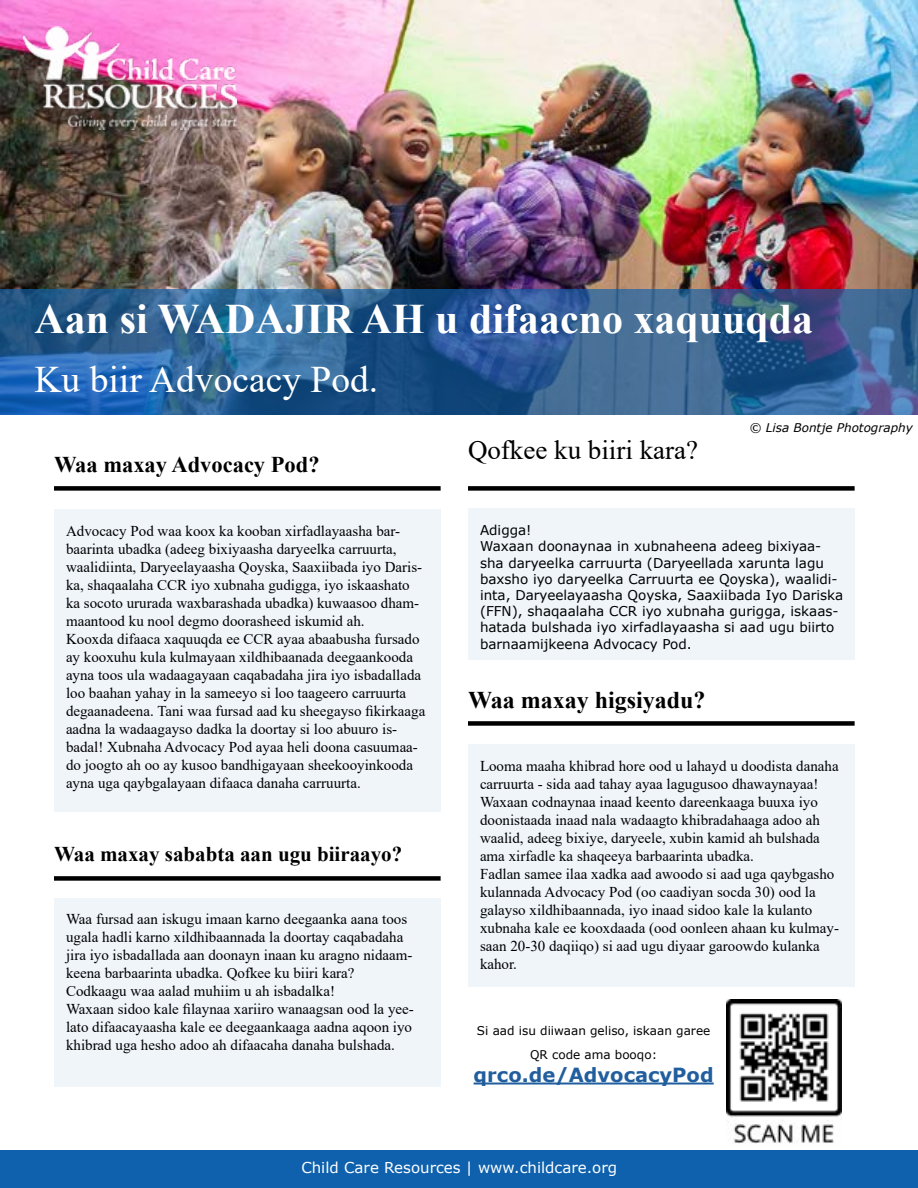
<style>
.page{position:relative;width:918px;height:1188px;background:#fff}
.page>*{position:absolute;margin:0;border:0;box-sizing:border-box;transform-origin:0 0}
.t1{font:700 42px "Times New Roman";color:#fff}
.t2{font:37.5px "Times New Roman";color:#fff}
.t3{font:27px "Times New Roman";color:#000}
.t4{font:700 24px "Times New Roman";color:#000}
.t5{font:700 22.5px "Times New Roman";color:#000}
.t6{font:700 21px "Times New Roman";color:#000}
.t7{font:700 19.5px "Verdana";color:#215e9e}
.t8{font:15px/18px "Times New Roman";color:#000}
.t9{font:15px "Verdana";color:#fff}
.t10{font:13.5px/16.2px "Verdana";color:#000}
.t11{font:12px/23.4px "Verdana";color:#000;text-align:center}
.t12{font:italic 12px "Verdana";color:#000}
</style>
<div class="page">
<div style="left:54px;top:486px;width:387px;height:5px;background:#000"></div>
<img style="left:0;top:0;width:918px;height:289px">
<svg style="left:0;top:289px;width:918px;height:126px;background:#2e5f93"></svg>
<div style="left:54px;top:509px;width:387px;height:303px;background:#f0f5fa"></div>
<div style="left:0;top:1150px;width:918px;height:38px;background:#0f61ad"></div>
<img style="left:24px;top:27px;width:213px;height:103px">
<div style="left:468px;top:486px;width:387px;height:5px;background:#000"></div>
<div style="left:468px;top:509px;width:387px;height:151px;background:#f0f5fa"></div>
<div style="left:468px;top:721px;width:387px;height:5px;background:#000"></div>
<div style="left:54px;top:876px;width:387px;height:5px;background:#000"></div>
<div style="left:468px;top:744px;width:387px;height:243px;background:#f0f5fa"></div>
<div style="left:54px;top:898px;width:387px;height:188px;background:#f0f5fa"></div>
<hr style="left:474px;top:1083px;width:240px;height:2px;background:#215e9e">
<img style="left:727px;top:1000px;width:115px;height:144px">
<h1 class="t1" style="left:35px;top:289px;width:780px">Aan si WADAJIR AH u difaacno xaquuqda</h1>
<h2 class="t2" style="left:35px;top:353px;width:345px">Ku biir Advocacy Pod.</h2>
<h3 class="t5" style="left:54px;top:448px;width:267px">Waa maxay Advocacy Pod?</h3>
<h3 class="t3" style="left:468px;top:431px;width:232px">Qofkee ku biiri kara?</h3>
<p class="t12" style="left:750px;top:419px;width:165px">© Lisa Bontje Photography</p>
<p class="t8" style="left:66px;top:521px;width:361px">Advocacy Pod waa koox ka kooban xirfadlayaasha bar&shy;baarinta ubadka (adeeg bixiyaasha daryeelka carruurta, waalidiinta, Daryeelayaasha Qoyska, Saaxiibada iyo Daris&shy;ka, shaqaalaha CCR iyo xubnaha gudigga, iyo iskaashato ka socoto ururada waxbarashada ubadka) kuwaasoo dham&shy;maantood ku nool degmo doorasheed iskumid ah.<br>Kooxda difaaca xaquuqda ee CCR ayaa abaabusha fursado ay kooxuhu kula kulmayaan xildhibaanada deegaankooda ayna toos ula wadaagayaan caqabadaha jira iyo isbadallada loo baahan yahay in la sameeyo si loo taageero carruurta degaanadeena. Tani waa fursad aad ku sheegayso fikirkaaga aadna la wadaagayso dadka la doortay si loo abuuro is&shy;badal! Xubnaha Advocacy Pod ayaa heli doona casuumaa&shy;do joogto ah oo ay kusoo bandhigayaan sheekooyinkooda ayna uga qaybgalayaan difaaca danaha carruurta.</p>
<p class="t10" style="left:480px;top:522px;width:365px">Adigga!<br>Waxaan doonaynaa in xubnaheena adeeg bixiyaa&shy;sha daryeelka carruurta (Daryeellada xarunta lagu baxsho iyo daryeelka Carruurta ee Qoyska), waalidi&shy;inta, Daryeelayaasha Qoyska, Saaxiibada Iyo Dariska (FFN), shaqaalaha CCR iyo xubnaha gurigga, iskaas&shy;hatada bulshada iyo xirfadlayaasha si aad ugu biirto barnaamijkeena Advocacy Pod.</p>
<h3 class="t4" style="left:468px;top:683px;width:239px">Waa maxay higsiyadu?</h3>
<p class="t8" style="left:480px;top:756px;width:361px">Looma maaha khibrad hore ood u lahayd u doodista danaha carruurta - sida aad tahay ayaa lagugusoo dhawaynayaa!<br>Waxaan codnaynaa inaad keento dareenkaaga buuxa iyo doonistaada inaad nala wadaagto khibradahaaga adoo ah waalid, adeeg bixiye, daryeele, xubin kamid ah bulshada ama xirfadle ka shaqeeya barbaarinta ubadka.<br>Fadlan samee ilaa xadka aad awoodo si aad uga qaybgasho kulannada Advocacy Pod (oo caadiyan socda 30) ood la galayso xildhibaannada, iyo inaad sidoo kale la kulanto xubnaha kale ee kooxdaada (ood oonleen ahaan ku kulmay&shy;saan 20-30 daqiiqo) si aad ugu diyaar garoowdo kulanka kahor.</p>
<h3 class="t6" style="left:54px;top:839px;width:350px">Waa maxay sababta aan ugu biiraayo?</h3>
<p class="t8" style="left:66px;top:910px;width:349px">Waa fursad aan iskugu imaan karno deegaanka aana toos ugala hadli karno xildhibaannada la doortay caqabadaha jira iyo isbadallada aan doonayn inaan ku aragno nidaam&shy;keena barbaarinta ubadka. Qofkee ku biiri kara?<br>Codkaagu waa aalad muhiim u ah isbadalka!<br>Waxaan sidoo kale filaynaa xariiro wanaagsan ood la yee&shy;lato difaacayaasha kale ee deegaankaaga aadna aqoon iyo khibrad uga hesho adoo ah difaacaha danaha bulshada.</p>
<p class="t11" style="left:477px;top:1019px;width:235px">Si aad isu diiwaan geliso, iskaan garee<br>QR code ama booqo:</p>
<h3 class="t7" style="left:474px;top:1061px;width:242px">qrco.de/AdvocacyPod</h3>
<p class="t9" style="left:301px;top:1157px;width:317px">Child Care Resources | www.childcare.org</p>
</div>
